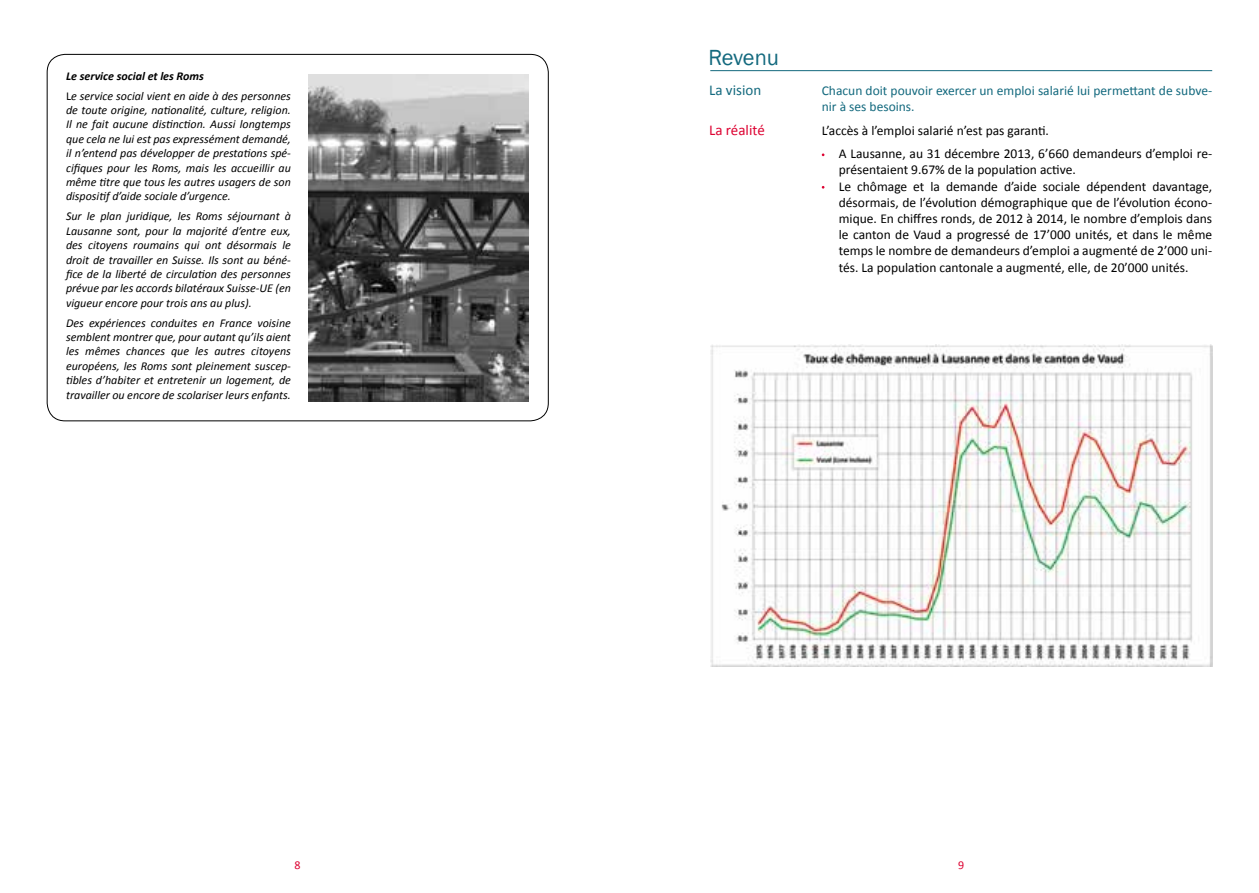
<style>
.page{position:relative;width:1259px;height:893px;background:#fff}
.page>*{position:absolute;margin:0;border:0;box-sizing:border-box;transform-origin:0 0}
.t1{font:22.5px "Franklin Gothic";letter-spacing:-.015em;color:#13697e}
.t2{font:15px "Calibri";color:#dd0332}
.t3{font:15px "Calibri";color:#13697e}
.t4{font:13.5px/16.2px "Calibri";color:#000}
.t5{font:13.5px/16.2px "Calibri";color:#13697e}
.t6{font:italic 12px/14.4px "Calibri";color:#000;text-align:justify}
.t7{font:12px "Calibri";color:#dd0332}
.s1{font-weight:700}
.s2{font-style:normal}
</style>
<div class="page">
<img style="left:308px;top:74px;width:220px;height:327px">
<hr style="left:710px;top:70px;width:502px;height:1px;background:#13697e">
<img style="left:710px;top:345px;width:502px;height:321px">
<p class="t6" style="left:66px;top:66px;width:226px;line-height:19.8px"><span class="s1">Le service social et les Roms<br></span><span class="s2">L</span>e service social vient en aide à des personnes</p>
<p class="t6" style="left:66px;top:102px;width:226px">de toute origine, nationalité, culture, religion.<br>Il ne fait aucune distinction. Aussi longtemps que cela ne lui est pas expressément demandé, il n’entend pas développer de prestations spé&shy;cifiques pour les Roms, mais les accueillir au même titre que tous les autres usagers de son dispositif d’aide sociale d’urgence.</p>
<p class="t6" style="left:66px;top:209px;width:226px">Sur le plan juridique, les Roms séjournant à Lausanne sont, pour la majorité d’entre eux, des citoyens roumains qui ont désormais le droit de travailler en Suisse. Ils sont au béné&shy;fice de la liberté de circulation des personnes prévue par les accords bilatéraux Suisse-UE (en vigueur encore pour trois ans au plus).</p>
<p class="t6" style="left:66px;top:315px;width:226px">Des expériences conduites en France voisine semblent montrer que, pour autant qu’ils aient les mêmes chances que les autres citoyens européens, les Roms sont pleinement suscep&shy;tibles d’habiter et entretenir un logement, de travailler ou encore de scolariser leurs enfants.</p>
<p class="t7" style="left:294px;top:858px;width:8px">8</p>
<h1 class="t1" style="left:708px;top:44px;width:72px">Revenu</h1>
<p class="t3" style="left:709px;top:81px;width:54px">La vision</p>
<p class="t2" style="left:709px;top:120px;width:57px">La réalité</p>
<p class="t5" style="left:822px;top:83px;width:392px">Chacun doit pouvoir exercer un emploi salarié lui permettant de subve&shy;nir à ses besoins.</p>
<p class="t4" style="left:839px;top:119px;width:375px;line-height:23.4px;text-indent:-17px">L’accès à l’emploi salarié n’est pas garanti.<br>A Lausanne, au 31 décembre 2013, 6’660 demandeurs d’emploi re-</p>
<p class="t4" style="left:839px;top:162px;width:375px">présentaient 9.67% de la population active.<br>Le chômage et la demande d’aide sociale dépendent davantage, désormais, de l’évolution démographique que de l’évolution écono&shy;mique. En chiffres ronds, de 2012 à 2014, le nombre d’emplois dans le canton de Vaud a progressé de 17’000 unités, et dans le même temps le nombre de demandeurs d’emploi a augmenté de 2’000 uni&shy;tés. La population cantonale a augmenté, elle, de 20’000 unités.</p>
<p class="t7" style="left:958px;top:858px;width:8px">9</p>
</div>
